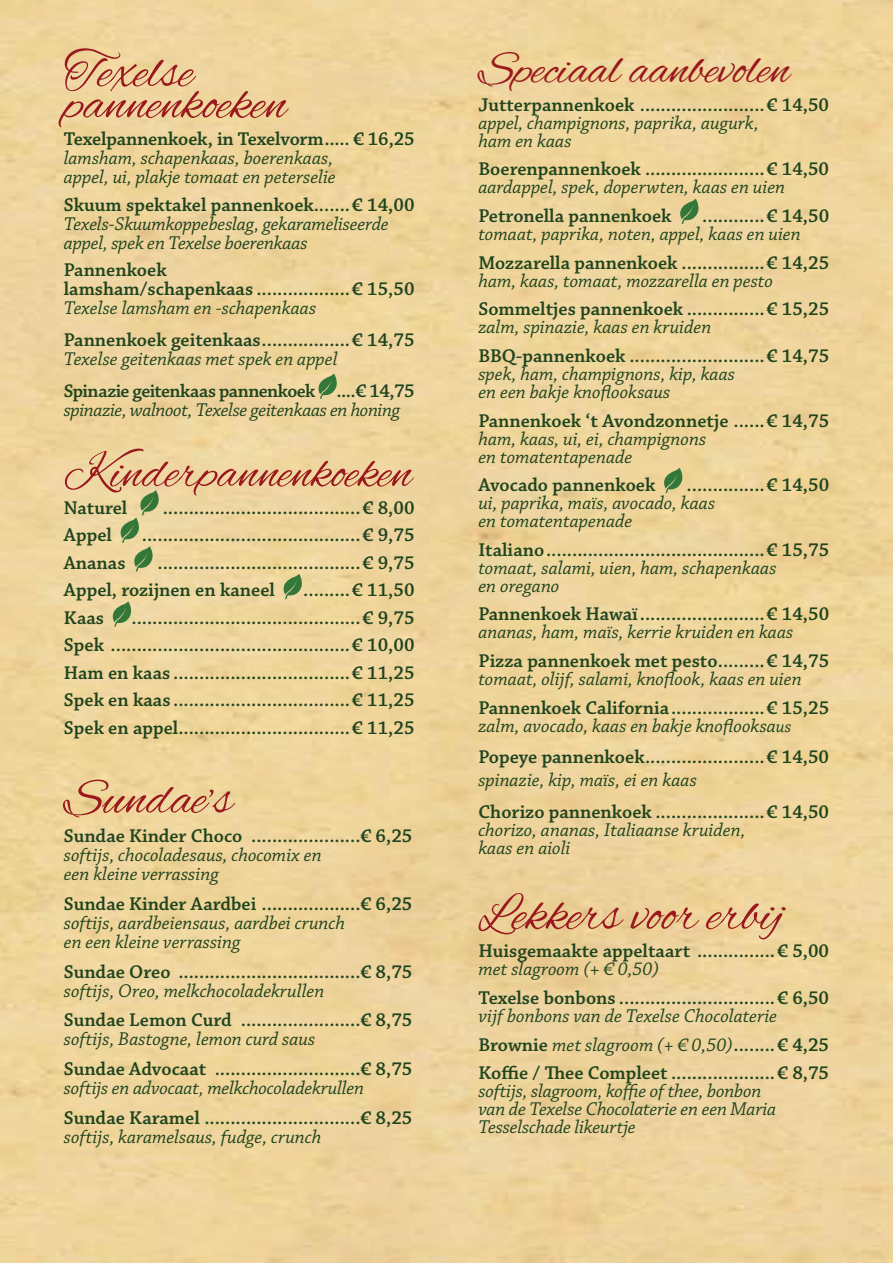
<style>
.page{position:relative;width:893px;height:1263px;background:#fff}
.page>*{position:absolute;margin:0;border:0;box-sizing:border-box;transform-origin:0 0}
.t1{font:52.5px "Alex Brush";color:#9a191e}
.t2{font:50.25px "Alex Brush";color:#9a191e}
.t3{font:48px "Alex Brush";color:#9a191e}
.t4{font:600 19.5px/27.6px "Chaparral Pro";color:#20441e}
.t5{font:italic 19.5px/18px "Chaparral Pro";color:#20441e}
.t6{font:italic 19.5px "Chaparral Pro";letter-spacing:-.02em;color:#20441e}
.t7{font:600 19.2px "Chaparral Pro";letter-spacing:-.03em;color:#20441e}
.s1{font-size:19.5px}
.s2{font-weight:400;font-style:italic}
.s3{font-weight:400;font-style:italic;font-size:18px}
</style>
<div class="page">
<img style="left:0;top:0;width:893px;height:1263px">
<svg style="left:313px;top:374px;width:25px;height:25px"></svg>
<svg style="left:115px;top:490px;width:44px;height:82px;background:#c5c28b"></svg>
<svg style="left:278px;top:574px;width:25px;height:25px"></svg>
<svg style="left:107px;top:601px;width:25px;height:26px"></svg>
<svg style="left:674px;top:199px;width:25px;height:25px"></svg>
<svg style="left:658px;top:468px;width:25px;height:25px"></svg>
<h1 class="t1" style="left:64px;top:43px;width:131px">Texelse</h1>
<h1 class="t1" style="left:64px;top:74px;width:224px">pannenkoeken</h1>
<p class="t4" style="left:64px;top:126px;width:352px">Texelpannenkoek, in Texelvorm..... € 16,25</p>
<p class="t5" style="left:64px;top:149px;width:273px;line-height:19px">lamsham, schapenkaas, boerenkaas, appel, ui, plakje tomaat en peterselie</p>
<p class="t4" style="left:64px;top:191px;width:352px">Skuum spektakel pannenkoek.......€ 14,00</p>
<p class="t5" style="left:64px;top:215px;width:326px;line-height:19px">Texels-Skuumkoppebeslag, gekarameliseerde appel, spek en Texelse boerenkaas</p>
<p class="t4" style="left:64px;top:261px;width:352px;line-height:19px">Pannenkoek<br>lamsham/schapenkaas ..................€ 15,50</p>
<p class="t5" style="left:64px;top:300px;width:254px">Texelse lamsham en -schapenkaas</p>
<p class="t4" style="left:64px;top:327px;width:352px">Pannenkoek geitenkaas.................€ 14,75</p>
<p class="t5" style="left:64px;top:351px;width:275px">Texelse geitenkaas met spek en appel</p>
<p class="t7" style="left:64px;top:380px;width:352px">Spinazie geitenkaas pannenkoek <span class="s1">....€ 14,75</span></p>
<p class="t6" style="left:64px;top:399px;width:338px">spinazie, walnoot, Texelse geitenkaas en honing</p>
<h2 class="t2" style="left:64px;top:444px;width:349px">Kinderpannenkoeken</h2>
<p class="t4" style="left:64px;top:494px;width:65px">Naturel</p>
<p class="t4" style="left:163px;top:494px;width:253px">......................................€ 8,00</p>
<p class="t4" style="left:64px;top:522px;width:50px">Appel</p>
<p class="t4" style="left:142px;top:522px;width:274px">..........................................€ 9,75</p>
<p class="t4" style="left:64px;top:549px;width:63px">Ananas</p>
<p class="t4" style="left:64px;top:549px;width:352px;text-indent:94px">.......................................€ 9,75<br>Appel, rozijnen en kaneel</p>
<p class="t4" style="left:303px;top:577px;width:113px">.........€ 11,50</p>
<p class="t4" style="left:64px;top:604px;width:352px;text-align:justify;text-indent:68px">............................................€ 9,75<br>Spek ..............................................€ 10,00<br>Ham en kaas ..................................€ 11,25<br>Spek en kaas ..................................€ 11,25<br>Spek en appel.................................€ 11,25</p>
<p class="t4" style="left:64px;top:604px;width:42px">Kaas</p>
<h1 class="t1" style="left:64px;top:769px;width:170px">Sundae’s</h1>
<p class="t4" style="left:64px;top:823px;width:350px">Sundae Kinder Choco .....................€ 6,25</p>
<p class="t5" style="left:64px;top:846px;width:259px;line-height:19px">softijs, chocoladesaus, chocomix en een kleine verrassing</p>
<p class="t4" style="left:64px;top:890px;width:350px">Sundae Kinder Aardbei ...................€ 6,25</p>
<p class="t5" style="left:64px;top:914px;width:283px;line-height:19px">softijs, aardbeiensaus, aardbei crunch en een kleine verrassing</p>
<p class="t4" style="left:64px;top:958px;width:350px">Sundae Oreo ...................................€ 8,75</p>
<p class="t5" style="left:64px;top:982px;width:262px">softijs, Oreo, melkchocoladekrullen</p>
<p class="t4" style="left:64px;top:1007px;width:350px">Sundae Lemon Curd .......................€ 8,75</p>
<p class="t5" style="left:64px;top:1031px;width:253px">softijs, Bastogne, lemon curd saus</p>
<p class="t4" style="left:64px;top:1056px;width:350px">Sundae Advocaat ............................€ 8,75</p>
<p class="t5" style="left:64px;top:1080px;width:302px">softijs en advocaat, melkchocoladekrullen</p>
<p class="t4" style="left:64px;top:1104px;width:350px">Sundae Karamel ..............................€ 8,25</p>
<p class="t5" style="left:64px;top:1128px;width:259px">softijs, karamelsaus, fudge, crunch</p>
<h3 class="t3" style="left:478px;top:43px;width:313px">Speciaal aanbevolen</h3>
<p class="t4" style="left:478px;top:91px;width:352px">Jutterpannenkoek ........................€ 14,50</p>
<p class="t5" style="left:478px;top:114px;width:282px">appel, champignons, paprika, augurk, ham en kaas</p>
<p class="t4" style="left:478px;top:156px;width:352px">Boerenpannenkoek .......................€ 14,50</p>
<p class="t5" style="left:478px;top:179px;width:308px">aardappel, spek, doperwten, kaas en uien</p>
<p class="t4" style="left:478px;top:203px;width:195px">Petronella pannenkoek</p>
<p class="t4" style="left:702px;top:203px;width:128px">............€ 14,50</p>
<p class="t5" style="left:478px;top:226px;width:324px">tomaat, paprika, noten, appel, kaas en uien</p>
<p class="t4" style="left:478px;top:249px;width:352px">Mozzarella pannenkoek ................€ 14,25</p>
<p class="t5" style="left:478px;top:272px;width:296px">ham, kaas, tomaat, mozzarella en pesto</p>
<p class="t4" style="left:478px;top:296px;width:352px">Sommeltjes pannenkoek ...............€ 15,25</p>
<p class="t5" style="left:478px;top:319px;width:234px">zalm, spinazie, kaas en kruiden</p>
<p class="t4" style="left:478px;top:343px;width:352px">BBQ-pannenkoek ..........................€ 14,75</p>
<p class="t5" style="left:478px;top:366px;width:258px">spek, ham, champignons, kip, kaas en een bakje knoflooksaus</p>
<p class="t4" style="left:478px;top:407px;width:352px">Pannenkoek ‘t Avondzonnetje ......€ 14,75</p>
<p class="t5" style="left:478px;top:430px;width:229px">ham, kaas, ui, ei, champignons en tomatentapenade</p>
<p class="t4" style="left:478px;top:472px;width:178px">Avocado pannenkoek</p>
<p class="t4" style="left:687px;top:472px;width:144px">...............€ 14,50</p>
<p class="t5" style="left:478px;top:495px;width:238px">ui, paprika, maïs, avocado, kaas en tomatentapenade</p>
<p class="t4" style="left:478px;top:536px;width:352px">Italiano..........................................€ 15,75</p>
<p class="t5" style="left:478px;top:559px;width:300px">tomaat, salami, uien, ham, schapenkaas en oregano</p>
<p class="t4" style="left:478px;top:601px;width:352px">Pannenkoek Hawaï........................€ 14,50</p>
<p class="t5" style="left:478px;top:624px;width:316px">ananas, ham, maïs, kerrie kruiden en kaas</p>
<p class="t4" style="left:478px;top:648px;width:352px">Pizza pannenkoek met pesto.........€ 14,75</p>
<p class="t5" style="left:478px;top:671px;width:325px">tomaat, olijf, salami, knoflook, kaas en uien</p>
<p class="t4" style="left:478px;top:699px;width:352px;line-height:18px">Pannenkoek California..................€ 15,25 <span class="s2">zalm, avocado, kaas en bakje knoflooksa</span><span class="s3">us</span></p>
<p class="t4" style="left:478px;top:744px;width:352px">Popeye pannenkoek.......................€ 14,50</p>
<p class="t5" style="left:478px;top:771px;width:220px">spinazie, kip, maïs, ei en kaas</p>
<p class="t4" style="left:478px;top:798px;width:352px">Chorizo pannenkoek .....................€ 14,50</p>
<p class="t5" style="left:478px;top:821px;width:269px">chorizo, ananas, Italiaanse kruiden, kaas en aioli</p>
<h1 class="t1" style="left:478px;top:885px;width:306px">Lekkers voor erbij</h1>
<p class="t4" style="left:478px;top:938px;width:352px">Huisgemaakte appeltaart ...............€ 5,00</p>
<p class="t5" style="left:478px;top:961px;width:182px">met slagroom (+ € 0,50)</p>
<p class="t4" style="left:478px;top:984px;width:352px">Texelse bonbons ..............................€ 6,50</p>
<p class="t4" style="left:478px;top:1002px;width:352px;line-height:28.7px"><span class="s2">vijf bonbons van de Texelse Chocolaterie<br></span>Brownie <span class="s2">met slagroom (+ € 0,50)</span>........€ 4,25<br>Koffie / Thee Compleet ....................€ 8,75</p>
<p class="t5" style="left:478px;top:1083px;width:299px">softijs, slagroom, koffie of thee, bonbon van de Texelse Chocolaterie en een Maria<br>Tesselschade likeurtje</p>
</div>
